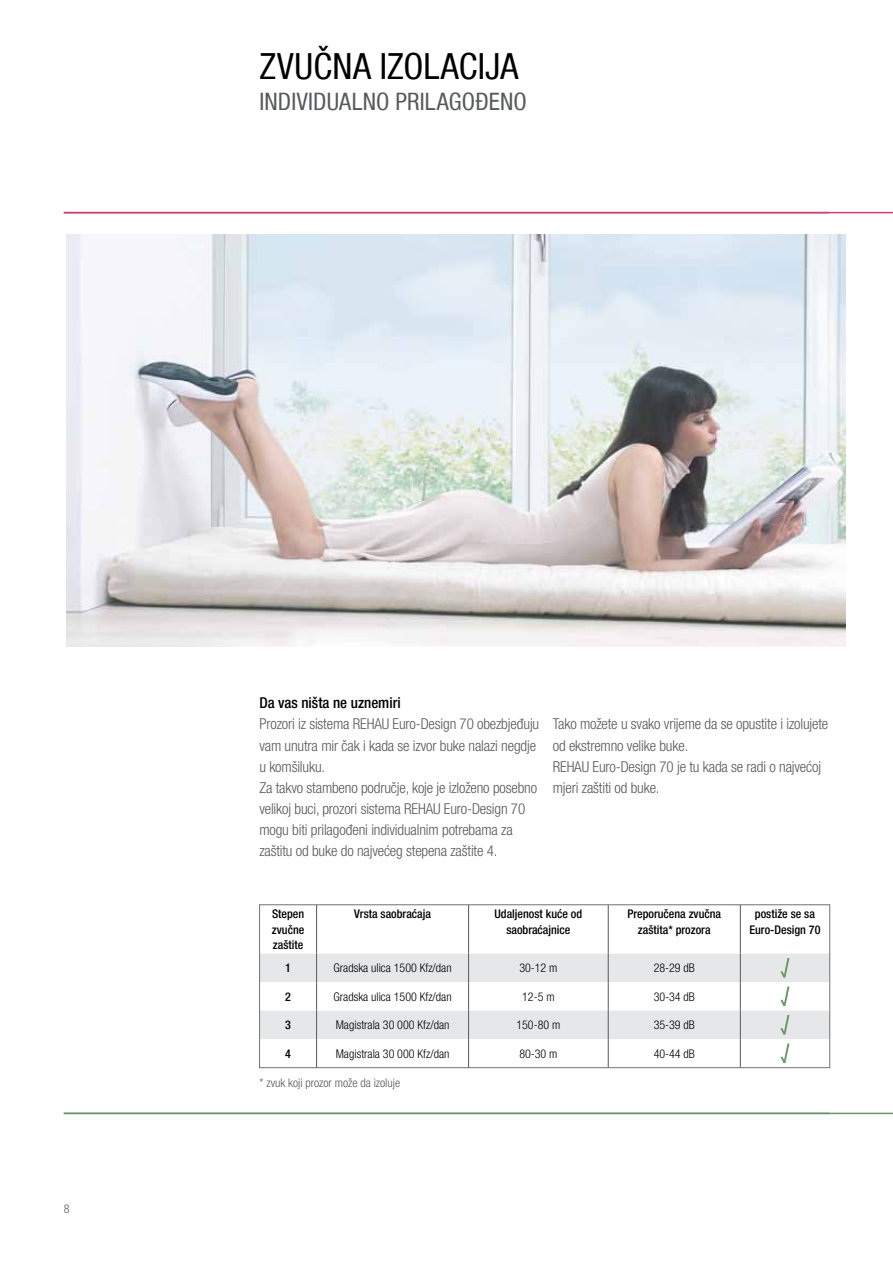
<style>
.page{position:relative;width:893px;height:1263px;background:#fff}
.page>*{position:absolute;margin:0;border:0;box-sizing:border-box;transform-origin:0 0}
.t1{font:condensed 36px "Helvetica Neue LT Com";letter-spacing:.005em;color:#000}
.t2{font:condensed 24px "Helvetica Neue LT Com";letter-spacing:.005em;color:#58595b}
.t3{font:300 condensed 15px/21px "Helvetica Neue LT Com";letter-spacing:-.01em;color:#58595b}
.t4{font:500 condensed 15px "Helvetica Neue LT Com";color:#000}
.t5{font:300 condensed 12px "Helvetica Neue LT Com";color:#000}
.t6{font:500 condensed 12px/15.6px "Helvetica Neue LT Com";color:#000;text-align:center}
.t7{font:300 condensed 12px "Helvetica Neue LT Com";color:#58595b}
</style>
<div class="page">
<hr style="left:64px;top:212px;width:829px;height:1px;background:#d13f76">
<hr style="left:64px;top:1113px;width:829px;height:1px;background:#699667">
<div style="left:261px;top:953px;width:567px;height:29px;background:#e6e7e8"></div>
<svg style="left:261px;top:982px;width:567px;height:84px"></svg>
<hr style="left:316px;top:905px;width:1px;height:48px;background:#58595b">
<hr style="left:468px;top:905px;width:1px;height:48px;background:#58595b">
<hr style="left:608px;top:905px;width:1px;height:48px;background:#58595b">
<hr style="left:740px;top:905px;width:1px;height:48px;background:#58595b">
<svg style="left:316px;top:953px;width:1px;height:113px"></svg>
<svg style="left:468px;top:953px;width:1px;height:113px"></svg>
<svg style="left:608px;top:953px;width:1px;height:113px"></svg>
<svg style="left:740px;top:953px;width:1px;height:113px"></svg>
<svg style="left:780px;top:958px;width:9px;height:20px"></svg>
<svg style="left:780px;top:986px;width:9px;height:20px"></svg>
<svg style="left:780px;top:1015px;width:9px;height:19px"></svg>
<svg style="left:780px;top:1043px;width:9px;height:20px"></svg>
<div style="left:259px;top:904px;width:571px;height:164px;border:1px solid #717275"></div>
<img style="left:67px;top:235px;width:779px;height:411px">
<h1 class="t1" style="left:259px;top:45px;width:261px">ZVUČNA IZOLACIJA</h1>
<h2 class="t2" style="left:259px;top:88px;width:269px">indiVI DUALNO PRI LAGOĐENO</h2>
<p class="t7" style="left:64px;top:1201px;width:7px">8</p>
<p class="t4" style="left:259px;top:694px;width:143px">Da vas ništa ne uznemiri</p>
<p class="t3" style="left:259px;top:714px;width:281px">Prozori iz sistema REHAU Euro-Design 70 obezbjeđuju vam unutra mir čak i kada se izvor buke nalazi negdje u komšiluku.<br>Za takvo stambeno područje, koje je izloženo posebno velikoj buci, prozori sistema REHAU Euro-Design 70 mogu biti prilagođeni individualnim potrebama za zaštitu od buke do najvećeg stepena zaštite 4.</p>
<p class="t3" style="left:553px;top:714px;width:277px">Tako možete u svako vrijeme da se opustite i izolujete od ekstremno velike buke.<br>REHAU Euro-Design 70 je tu kada se radi o najvećoj mjeri zaštiti od buke.</p>
<p class="t6" style="left:272px;top:906px;width:34px;text-align:justify">Stepen zvučne zaštite</p>
<p class="t6" style="left:354px;top:906px;width:78px">Vrsta saobraćaja</p>
<p class="t6" style="left:495px;top:906px;width:89px">Udaljenost kuće od saobraćajnice</p>
<p class="t6" style="left:627px;top:906px;width:95px">Preporučena zvučna zaštita* prozora</p>
<p class="t6" style="left:749px;top:906px;width:73px">postiže se sa<br>Euro-Design 70</p>
<p class="t6" style="left:285px;top:960px;width:7px">1</p>
<p class="t5" style="left:333px;top:961px;width:120px">Gradska ulica 1500 Kfz/dan</p>
<p class="t5" style="left:519px;top:961px;width:40px">30-12 m</p>
<p class="t5" style="left:654px;top:961px;width:43px">28-29 dB</p>
<p class="t6" style="left:285px;top:988px;width:7px">2</p>
<p class="t5" style="left:333px;top:989px;width:120px">Gradska ulica 1500 Kfz/dan</p>
<p class="t5" style="left:522px;top:989px;width:34px">12-5 m</p>
<p class="t5" style="left:654px;top:989px;width:43px">30-34 dB</p>
<p class="t6" style="left:285px;top:1017px;width:7px">3</p>
<p class="t5" style="left:336px;top:1018px;width:115px">Magistrala 30 000 Kfz/dan</p>
<p class="t5" style="left:516px;top:1018px;width:45px">150-80 m</p>
<p class="t5" style="left:654px;top:1018px;width:43px">35-39 dB</p>
<p class="t6" style="left:285px;top:1045px;width:7px">4</p>
<p class="t5" style="left:336px;top:1046px;width:115px">Magistrala 30 000 Kfz/dan</p>
<p class="t5" style="left:519px;top:1046px;width:40px">80-30 m</p>
<p class="t5" style="left:654px;top:1046px;width:43px">40-44 dB</p>
<p class="t7" style="left:260px;top:1075px;width:142px">* zvuk koji prozor može da izoluje</p>
</div>
